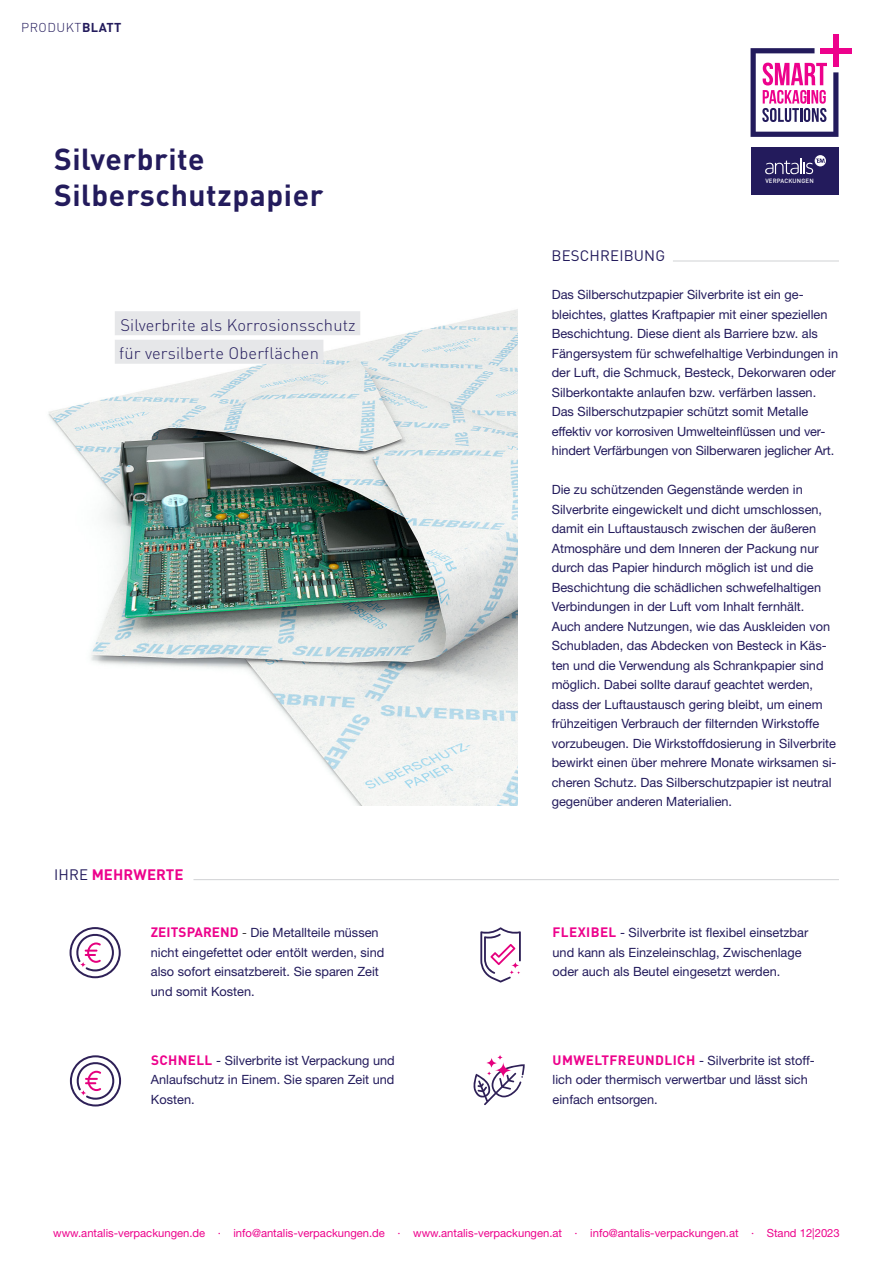
<style>
.page{position:relative;width:893px;height:1263px;background:#fff}
.page>*{position:absolute;margin:0;border:0;box-sizing:border-box;transform-origin:0 0}
.t1{font:700 30px "DINOT";letter-spacing:.02em;color:#231b5c}
.Image-Title{font:300 16.5px "DINOT";letter-spacing:.01em;color:#231b5c}
.t2{font:700 15px "DINOT";letter-spacing:.01em;color:#ed028c}
.t3{font:15px "DINOT";letter-spacing:.01em;color:#231b5c}
.Body{font:12.75px/19.5px "Helvetica Neue LT Std";color:#231b5c}
.Mehrwert-Umwelt{font:12.75px/19.5px "Helvetica Neue LT Std";color:#231b5c}
.t4{font:300 12.75px "DINOT";letter-spacing:.04em;color:#231b5c}
.t5{font:11.25px "Helvetica Neue LT Std";color:#ed028c}
.t6{font:500 6px "DINOT";letter-spacing:.025em;color:#fff}
.s1{font-weight:700}
.s2{font-weight:400;color:#231b5c}
.s3{font-family:"DINOT";font-weight:700;font-size:13.5px;color:#ed028c}
.s4{font-family:"DINOT";color:#231f20}
</style>
<div class="page">
<hr style="left:193px;top:879px;width:646px;height:1px;background:#d1d2d4">
<hr style="left:673px;top:261px;width:166px;height:1px;background:#d1d2d4">
<div style="left:750px;top:147px;width:88px;height:48px;background:#231b5c"></div>
<svg style="left:765px;top:155px;width:61px;height:19px"></svg>
<svg style="left:751px;top:48px;width:87px;height:89px"></svg>
<div style="left:833px;top:35px;width:5px;height:32px;background:#ed028c"></div>
<div style="left:820px;top:48px;width:32px;height:5px;background:#ed028c"></div>
<img style="left:48px;top:309px;width:470px;height:497px">
<svg style="left:70px;top:927px;width:51px;height:51px"></svg>
<svg style="left:473px;top:1055px;width:52px;height:50px"></svg>
<svg style="left:480px;top:927px;width:41px;height:55px"></svg>
<div style="left:115px;top:311px;width:245px;height:24px;background:#e6e7e9"></div>
<div style="left:115px;top:340px;width:208px;height:24px;background:#e6e7e9"></div>
<svg style="left:70px;top:1055px;width:51px;height:51px"></svg>
<svg style="left:80px;top:1090px;width:7px;height:6px"></svg>
<p class="t4" style="left:21px;top:18px;width:102px">PRODUKT<span class="s1">BLATT</span></p>
<p class="t1" style="left:54px;top:135px;width:152px">Silverbrite</p>
<p class="t1" style="left:54px;top:171px;width:271px">Silberschutzpapier</p>
<p class="Image-Title" style="left:120px;top:312px;width:237px">Silverbrite als Korrosionsschutz</p>
<p class="Image-Title" style="left:119px;top:341px;width:201px">für versilberte Oberflächen</p>
<p class="t2" style="left:54px;top:863px;width:131px"><span class="s2">IHRE</span> MEHRWERTE</p>
<p class="Body" style="left:151px;top:923px;width:235px"><span class="s3">ZEITSPAREND</span> <span class="s4">-</span> Die Metallteile müssen nicht eingefettet oder entölt werden, sind also sofort einsatzbereit. Sie sparen Zeit</p>
<p class="Body" style="left:151px;top:981px;width:105px">und somit Kosten.</p>
<p class="Mehrwert-Umwelt" style="left:151px;top:1050px;width:245px"><span class="s3">SCHNELL</span> - Silverbrite ist Verpackung und</p>
<p class="Mehrwert-Umwelt" style="left:151px;top:1070px;width:245px">Anlaufschutz in Einem. Sie sparen Zeit und</p>
<p class="Mehrwert-Umwelt" style="left:151px;top:1089px;width:45px">Kosten.</p>
<p class="t3" style="left:552px;top:244px;width:115px">BESCHREIBUNG</p>
<p class="t6" style="left:765px;top:176px;width:50px">VERPACKUNGEN</p>
<p class="Body" style="left:552px;top:285px;width:288px">Das Silberschutzpapier Silverbrite ist ein ge&shy;bleichtes, glattes Kraftpapier mit einer speziellen Beschichtung. Diese dient als Barriere bzw. als Fängersystem für schwefelhaltige Verbindungen in der Luft, die Schmuck, Besteck, Dekorwaren oder Silberkontakte anlaufen bzw. verfärben lassen.<br>Das Silberschutzpapier schützt somit Metalle effektiv vor korrosiven Umwelteinflüssen und ver&shy;hindert Verfärbungen von Silberwaren jeglicher Art.</p>
<p class="Body" style="left:552px;top:480px;width:272px">Die zu schützenden Gegenstände werden in Silverbrite eingewickelt und dicht umschlossen, damit ein Luftaustausch zwischen der äußeren Atmosphäre und dem Inneren der Packung nur durch das Papier hindurch möglich ist und die Beschichtung die schädlichen schwefelhaltigen Verbindungen in der Luft vom Inhalt fernhält.</p>
<p class="Body" style="left:552px;top:616px;width:286px">Auch andere Nutzungen, wie das Auskleiden von Schubladen, das Abdecken von Besteck in Käs&shy;ten und die Verwendung als Schrankpapier sind möglich. Dabei sollte darauf geachtet werden, dass der Luftaustausch gering bleibt, um einem frühzeitigen Verbrauch der filternden Wirkstoffe vorzubeugen. Die Wirkstoffdosierung in Silverbrite bewirkt einen über mehrere Monate wirksamen si&shy;cheren Schutz. Das Silberschutzpapier ist neutral gegenüber anderen Materialien.</p>
<p class="Mehrwert-Umwelt" style="left:552px;top:923px;width:257px"><span class="s3">FLEXIBEL</span> - Silverbrite ist flexibel einsetzbar und kann als Einzeleinschlag, Zwischenlage oder auch als Beutel eingesetzt werden.</p>
<p class="Mehrwert-Umwelt" style="left:553px;top:1050px;width:264px"><span class="s3">UMWELTFREUNDLICH</span> - Silverbrite ist stoff&shy;lich oder thermisch verwertbar und lässt sich einfach entsorgen.</p>
<p class="t5" style="left:53px;top:1226px;width:788px">www.antalis-verpackungen.de · info@antalis-verpackungen.de · www.antalis-verpackungen.at · info@antalis-verpackungen.at · Stand 12|2023</p>
</div>
